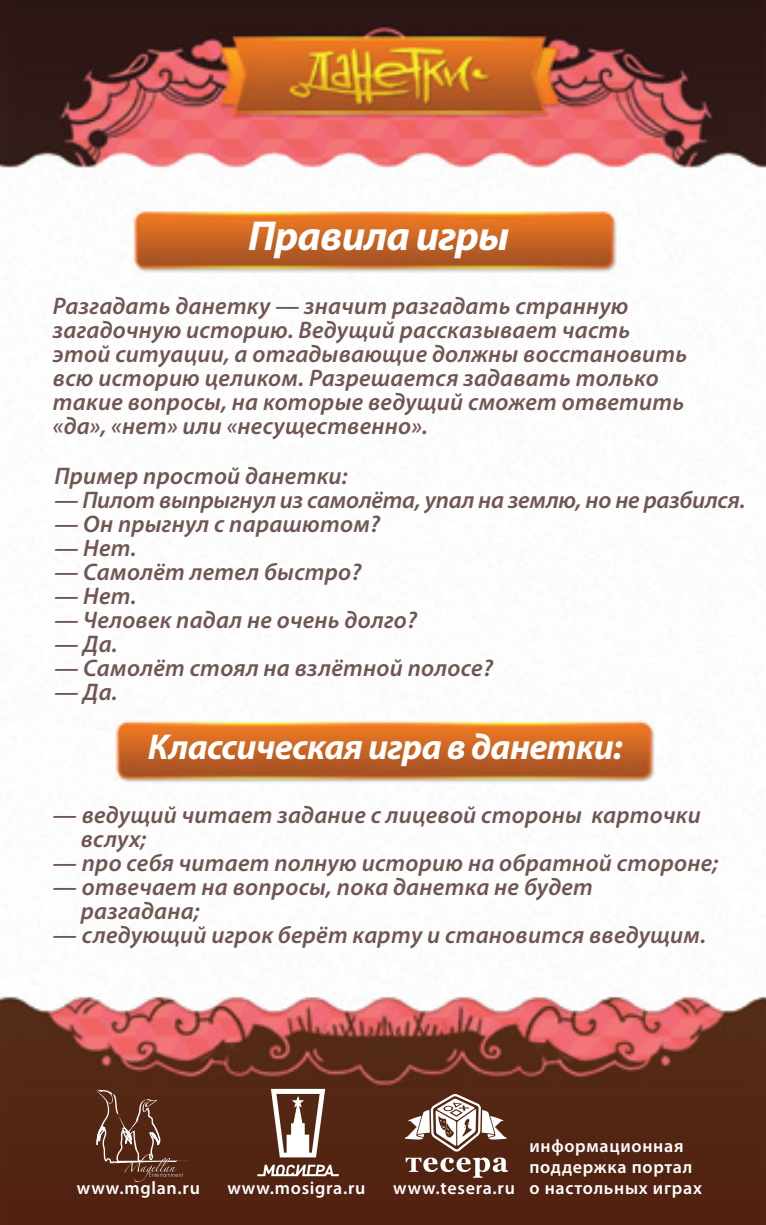
<style>
.page{position:relative;width:766px;height:1225px;background:#fff}
.page>*{position:absolute;margin:0;border:0;box-sizing:border-box;transform-origin:0 0}
.t1{font:italic 700 42px "Myriad Pro";letter-spacing:-.02em;color:#fff}
.t2{font:italic 700 36px "Myriad Pro";letter-spacing:-.02em;color:#fff}
.t3{font:italic 600 24px/24px "Myriad Pro";letter-spacing:.01em;color:#705652}
.t4{font:italic 600 24px "Myriad Pro";letter-spacing:-.01em;color:#705652}
.t5{font:600 18px/21px "Myriad Pro";letter-spacing:.04em;color:#fff}
</style>
<div class="page">
<img style="left:0;top:0;width:765px;height:1225px">
<svg style="left:405px;top:1094px;width:101px;height:57px"></svg>
<svg style="left:405px;top:1157px;width:103px;height:20px"></svg>
<svg style="left:95px;top:1089px;width:95px;height:93px;background:#633a29"></svg>
<svg style="left:257px;top:1164px;width:82px;height:12px"></svg>
<svg style="left:271px;top:1089px;width:54px;height:68px"></svg>
<h1 class="t1" style="left:248px;top:209px;width:263px">Правила игры</h1>
<p class="t3" style="left:53px;top:293px;width:635px">Разгадать данетку — значит разгадать странную загадочную историю. Ведущий рассказывает часть этой ситуации, а отгадывающие должны восстановить всю историю целиком. Разрешается задавать только такие вопросы, на которые ведущий сможет ответить «да», «нет» или «несущественно».</p>
<p class="t3" style="left:54px;top:463px;width:294px">Пример простой данетки:</p>
<p class="t4" style="left:54px;top:484px;width:692px">— Пилот выпрыгнул из самолёта, упал на землю, но не разбился.</p>
<p class="t3" style="left:54px;top:511px;width:327px">— Он прыгнул с парашютом?</p>
<p class="t3" style="left:54px;top:535px;width:84px">— Нет.</p>
<p class="t3" style="left:54px;top:559px;width:308px">— Самолёт летел быстро?</p>
<p class="t3" style="left:54px;top:583px;width:84px">— Нет.</p>
<p class="t3" style="left:54px;top:607px;width:364px">— Человек падал не очень долго?</p>
<p class="t3" style="left:54px;top:631px;width:65px">— Да.</p>
<p class="t3" style="left:54px;top:655px;width:440px">— Самолёт стоял на взлётной полосе?</p>
<p class="t3" style="left:54px;top:679px;width:65px">— Да.</p>
<h2 class="t2" style="left:148px;top:723px;width:476px">Классическая игра в данетки:</h2>
<p class="t3" style="left:81px;top:802px;width:621px;text-indent:-28px">— ведущий читает задание с лицевой стороны карточки вслух;</p>
<p class="t3" style="left:53px;top:850px;width:666px">— про себя читает полную историю на обратной стороне;</p>
<p class="t3" style="left:81px;top:874px;width:513px;text-indent:-28px">— отвечает на вопросы, пока данетка не будет разгадана;</p>
<p class="t3" style="left:53px;top:922px;width:654px">— следующий игрок берёт карту и становится введущим.</p>
<p class="t5" style="left:529px;top:1135px;width:164px">информационная поддержка портал</p>
<p class="t5" style="left:77px;top:1177px;width:124px">www.mglan.ru</p>
<p class="t5" style="left:227px;top:1177px;width:139px">www.mosigra.ru</p>
<p class="t5" style="left:393px;top:1177px;width:310px">www.tesera.ru о настольных играх</p>
</div>
